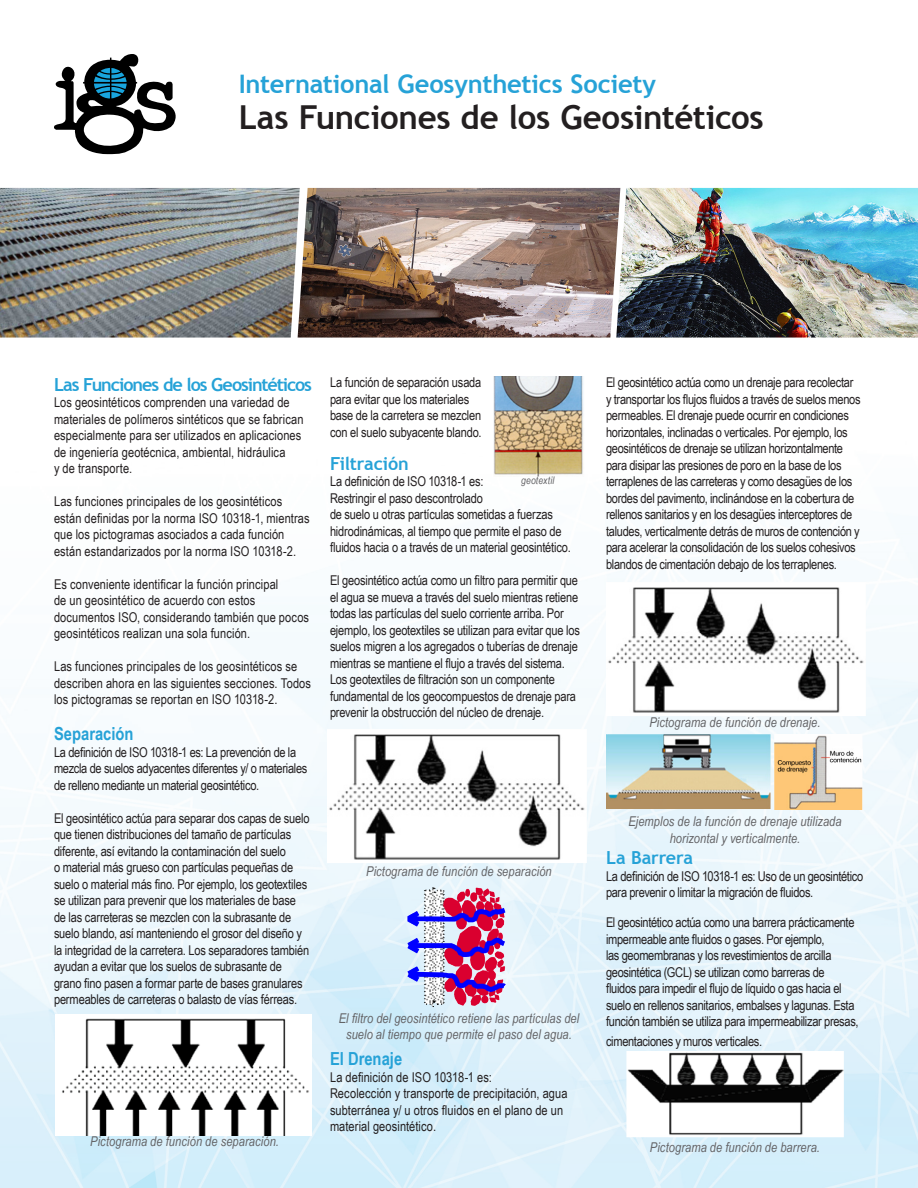
<style>
.page{position:relative;width:918px;height:1188px;background:#fff}
.page>*{position:absolute;margin:0;border:0;box-sizing:border-box;transform-origin:0 0}
.t1{font:700 33px "Trebuchet MS";letter-spacing:-.01em;color:#231f20}
.t2{font:700 25.5px "Trebuchet MS";letter-spacing:-.01em;color:#26a2d7}
.IGS_Text_Bullet_Poin{font:700 18px "Trebuchet MS";letter-spacing:-.05em;color:#26a2d7}
.IGS_Text_Bullet_Poin-2{font:700 18px "Arial Narrow";color:#26a2d7}
.IGS_Text_Bullet_Poin-3{font:700 18px "Trebuchet MS";letter-spacing:-.01em;color:#26a2d7}
.IGS_Text_Bullet_Poin-4{font:700 18px "Trebuchet MS";letter-spacing:-.005em;color:#26a2d7}
.IGS_Text_Bullet_Poin-5{font:13.5px/16.5px "Arial Narrow";letter-spacing:-.015em;color:#231f20}
.IGS_Text_Bullet_Poin-6{font:13.5px/16.5px "Arial Narrow";letter-spacing:.005em;color:#231f20}
.IGS_Text_Bullet_Poin-7{font:italic 13.5px/16.5px "Arial Narrow";letter-spacing:.01em;color:#636366;text-align:center}
.IGS_Text_Bullet_Poin-8{font:13.5px/16.5px "Arial Narrow";letter-spacing:.01em;color:#231f20}
.IGS_Text_Bullet_Poin-9{font:italic 10.5px "Arial Narrow";letter-spacing:.015em;color:#636366}
</style>
<div class="page">
<img style="left:0;top:552px;width:918px;height:636px">
<img style="left:302px;top:188px;width:314px;height:150px">
<img style="left:616px;top:188px;width:302px;height:150px">
<img style="left:0;top:188px;width:300px;height:150px">
<svg style="left:54px;top:54px;width:122px;height:100px"></svg>
<img style="left:56px;top:1014px;width:256px;height:121px">
<img style="left:493px;top:377px;width:91px;height:100px">
<img style="left:327px;top:724px;width:261px;height:141px">
<img style="left:380px;top:886px;width:216px;height:125px">
<img style="left:606px;top:577px;width:261px;height:140px">
<img style="left:606px;top:735px;width:130px;height:75px">
<img style="left:736px;top:735px;width:128px;height:75px">
<img style="left:624px;top:1051px;width:225px;height:87px">
<h2 class="t2" style="left:239px;top:68px;width:419px">International Geosynthetics Society</h2>
<h1 class="t1" style="left:239px;top:97px;width:527px">Las Funciones de los Geosintéticos</h1>
<p class="IGS_Text_Bullet_Poin" style="left:54px;top:373px;width:260px">Las Funciones de los Geosintéticos</p>
<p class="IGS_Text_Bullet_Poin-6" style="left:54px;top:394px;width:251px">Los geosintéticos comprenden una variedad de materiales de polímeros sintéticos que se fabrican especialmente para ser utilizados en aplicaciones de ingeniería geotécnica, ambiental, hidráulica<br>y de transporte.</p>
<p class="IGS_Text_Bullet_Poin-6" style="left:54px;top:493px;width:257px">Las funciones principales de los geosintéticos están definidas por la norma ISO 10318-1, mientras que los pictogramas asociados a cada función están estandarizados por la norma ISO 10318-2.</p>
<p class="IGS_Text_Bullet_Poin-6" style="left:54px;top:575px;width:257px">Es conveniente identificar la función principal<br>de un geosintético de acuerdo con estos documentos ISO, considerando también que pocos geosintéticos realizan una sola función.</p>
<p class="IGS_Text_Bullet_Poin-8" style="left:54px;top:658px;width:259px">Las funciones principales de los geosintéticos se describen ahora en las siguientes secciones. Todos los pictogramas se reportan en ISO 10318-2.</p>
<p class="IGS_Text_Bullet_Poin-2" style="left:54px;top:720px;width:81px">Separación</p>
<p class="IGS_Text_Bullet_Poin-5" style="left:54px;top:743px;width:255px">La definición de ISO 10318-1 es: La prevención de la mezcla de suelos adyacentes diferentes y/ o materiales de relleno mediante un material geosintético.</p>
<p class="IGS_Text_Bullet_Poin-5" style="left:54px;top:809px;width:257px">El geosintético actúa para separar dos capas de suelo que tienen distribuciones del tamaño de partículas diferente, así evitando la contaminación del suelo<br>o material más grueso con partículas pequeñas de suelo o material más fino. Por ejemplo, los geotextiles se utilizan para prevenir que los materiales de base de las carreteras se mezclen con la subrasante de suelo blando, así manteniendo el grosor del diseño y la integridad de la carretera. Los separadores también ayudan a evitar que los suelos de subrasante de grano fino pasen a formar parte de bases granulares permeables de carreteras o balasto de vías férreas.</p>
<p class="IGS_Text_Bullet_Poin-7" style="left:90px;top:1133px;width:190px">Pictograma de función de separación.</p>
<p class="IGS_Text_Bullet_Poin-5" style="left:330px;top:374px;width:153px">La función de separación usada para evitar que los materiales base de la carretera se mezclen con el suelo subyacente blando.</p>
<p class="IGS_Text_Bullet_Poin-3" style="left:330px;top:452px;width:80px">Filtración</p>
<p class="IGS_Text_Bullet_Poin-5" style="left:330px;top:473px;width:155px">La definición de ISO 10318-1 es:</p>
<p class="IGS_Text_Bullet_Poin-5" style="left:330px;top:489px;width:242px">Restringir el paso descontrolado<br>de suelo u otras partículas sometidas a fuerzas hidrodinámicas, al tiempo que permite el paso de fluidos hacia o a través de un material geosintético.</p>
<p class="IGS_Text_Bullet_Poin-5" style="left:330px;top:572px;width:252px">El geosintético actúa como un filtro para permitir que el agua se mueva a través del suelo mientras retiene todas las partículas del suelo corriente arriba. Por ejemplo, los geotextiles se utilizan para evitar que los suelos migren a los agregados o tuberías de drenaje mientras se mantiene el flujo a través del sistema.<br>Los geotextiles de filtración son un componente fundamental de los geocompuestos de drenaje para prevenir la obstrucción del núcleo de drenaje.</p>
<p class="IGS_Text_Bullet_Poin-9" style="left:521px;top:473px;width:35px">geotextil</p>
<p class="IGS_Text_Bullet_Poin-7" style="left:366px;top:863px;width:187px">Pictograma de función de separación</p>
<p class="IGS_Text_Bullet_Poin-7" style="left:339px;top:1010px;width:242px">El filtro del geosintético retiene las partículas del suelo al tiempo que permite el paso del agua.</p>
<p class="IGS_Text_Bullet_Poin-2" style="left:330px;top:1045px;width:74px">El Drenaje</p>
<p class="IGS_Text_Bullet_Poin-6" style="left:330px;top:1068px;width:163px">La definición de ISO 10318-1 es:</p>
<p class="IGS_Text_Bullet_Poin-6" style="left:330px;top:1085px;width:239px">Recolección y transporte de precipitación, agua subterránea y/ u otros fluidos en el plano de un material geosintético.</p>
<p class="IGS_Text_Bullet_Poin-5" style="left:606px;top:374px;width:256px">El geosintético actúa como un drenaje para recolectar y transportar los flujos fluidos a través de suelos menos permeables. El drenaje puede ocurrir en condiciones horizontales, inclinadas o verticales. Por ejemplo, los geosintéticos de drenaje se utilizan horizontalmente para disipar las presiones de poro en la base de los terraplenes de las carreteras y como desagües de los bordes del pavimento, inclinándose en la cobertura de rellenos sanitarios y en los desagües interceptores de taludes, verticalmente detrás de muros de contención y para acelerar la consolidación de los suelos cohesivos blandos de cimentación debajo de los terraplenes.</p>
<p class="IGS_Text_Bullet_Poin-7" style="left:649px;top:714px;width:173px">Pictograma de función de drenaje.</p>
<p class="IGS_Text_Bullet_Poin-7" style="left:628px;top:813px;width:215px">Ejemplos de la función de drenaje utilizada horizontal y verticalmente.</p>
<p class="IGS_Text_Bullet_Poin-4" style="left:606px;top:847px;width:89px">La Barrera</p>
<p class="IGS_Text_Bullet_Poin-5" style="left:606px;top:867px;width:259px">La definición de ISO 10318-1 es: Uso de un geosintético para prevenir o limitar la migración de fluidos.</p>
<p class="IGS_Text_Bullet_Poin-5" style="left:606px;top:914px;width:254px">El geosintético actúa como una barrera prácticamente impermeable ante fluidos o gases. Por ejemplo,<br>las geomembranas y los revestimientos de arcilla geosintética (GCL) se utilizan como barreras de<br>fluidos para impedir el flujo de líquido o gas hacia el suelo en rellenos sanitarios, embalses y lagunas. Esta función también se utiliza para impermeabilizar presas,</p>
<p class="IGS_Text_Bullet_Poin-5" style="left:606px;top:1032px;width:158px">cimentaciones y muros verticales.</p>
<p class="IGS_Text_Bullet_Poin-7" style="left:650px;top:1139px;width:172px">Pictograma de función de barrera.</p>
</div>
